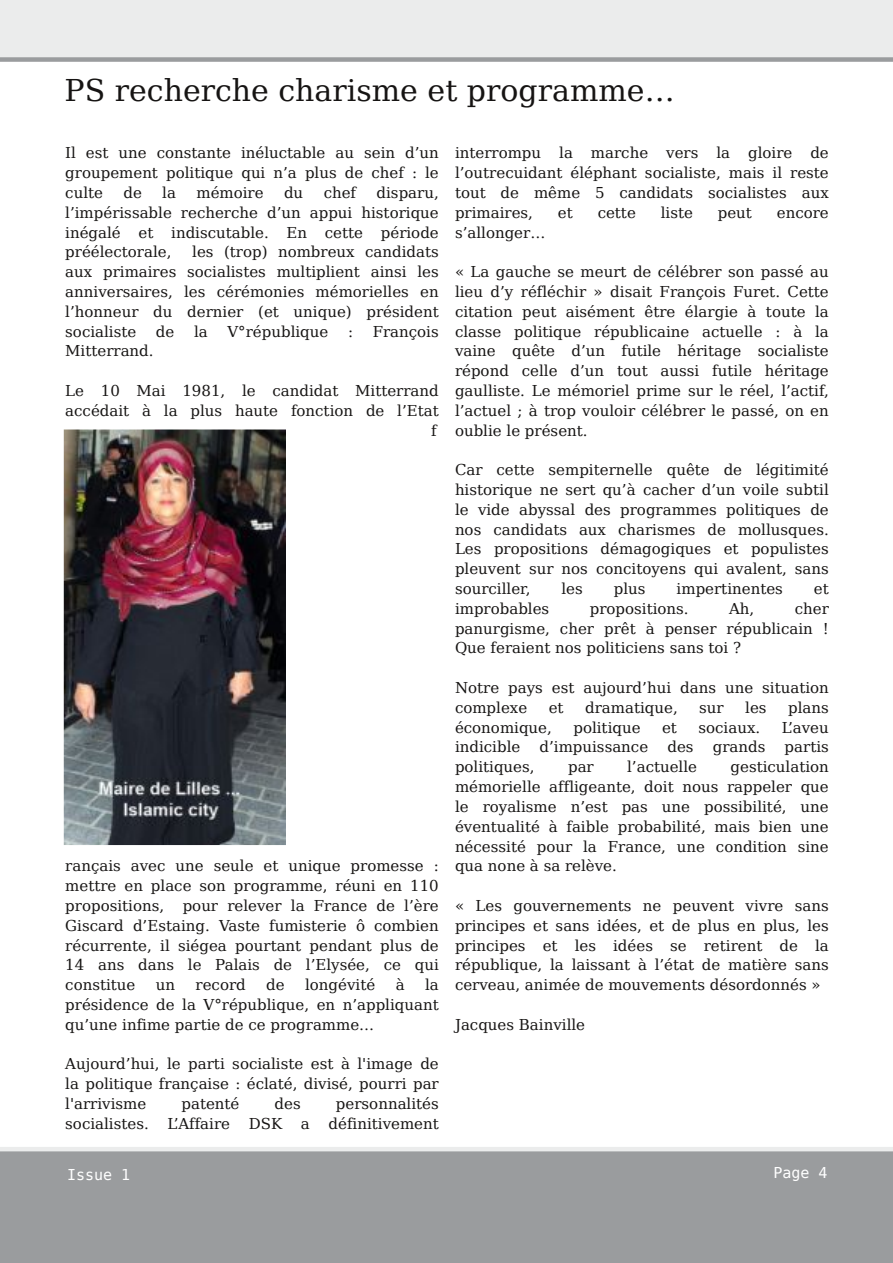
<style>
.page{position:relative;width:893px;height:1263px;background:#fff}
.page>*{position:absolute;margin:0;border:0;box-sizing:border-box;transform-origin:0 0}
.t1{font:30px "Bitstream Vera Serif";color:#161413}
.t2{font:15px/19.8px "Bitstream Vera Serif";color:#161413;text-align:justify}
.t3{font:15px "Bitstream Vera Sans Mono";color:#fff}
</style>
<div class="page">
<div style="left:0;top:1147px;width:893px;height:116px;background:#9a9c9e"></div>
<svg style="left:0;top:0;width:893px;height:62px;background:#e5e6e6"></svg>
<img style="left:64px;top:429px;width:222px;height:416px">
<h1 class="t1" style="left:64px;top:73px;width:612px">PS recherche charisme et programme…</h1>
<p class="t2" style="left:65px;top:143px;width:375px">Il est une constante inéluctable au sein d’un groupement politique qui n’a plus de chef : le culte</p>
<p class="t2" style="left:455px;top:143px;width:375px">interrompu la marche vers la gloire de l’outrecuidant éléphant socialiste, mais il reste tout de même 5 candidats socialistes aux primaires,</p>
<p class="t2" style="left:123px;top:183px;width:20px">de</p>
<p class="t2" style="left:162px;top:183px;width:15px">la</p>
<p class="t2" style="left:196px;top:183px;width:69px">mémoire</p>
<p class="t2" style="left:284px;top:183px;width:21px">du</p>
<p class="t2" style="left:324px;top:183px;width:34px">chef</p>
<p class="t2" style="left:65px;top:183px;width:375px;text-indent:311px">disparu, l’impérissable recherche d’un appui historique inégalé et indiscutable. En cette période préélectorale,</p>
<p class="t2" style="left:558px;top:203px;width:16px">et</p>
<p class="t2" style="left:598px;top:203px;width:40px">cette</p>
<p class="t2" style="left:661px;top:203px;width:34px">liste</p>
<p class="t2" style="left:718px;top:203px;width:36px">peut</p>
<p class="t2" style="left:777px;top:203px;width:54px">encore</p>
<p class="t2" style="left:455px;top:223px;width:92px">s’allonger…</p>
<p class="t2" style="left:455px;top:262px;width:375px">« La gauche se meurt de célébrer son passé au lieu d’y réfléchir » disait François Furet. Cette citation peut aisément être élargie à toute la classe politique républicaine actuelle : à la vaine quête d’un futile héritage socialiste répond celle d’un tout aussi futile héritage gaulliste. Le mémoriel prime sur le réel, l’actif, l’actuel ; à trop vouloir célébrer le passé, on en oublie le présent.</p>
<p class="t2" style="left:455px;top:460px;width:375px">Car cette sempiternelle quête de légitimité historique ne sert qu’à cacher d’un voile subtil le vide abyssal des programmes politiques de nos candidats aux charismes de mollusques.<br>Les propositions démagogiques et populistes pleuvent sur nos concitoyens qui avalent, sans sourciller,</p>
<p class="t2" style="left:65px;top:242px;width:375px;text-indent:127px">les (trop) nombreux candidats aux primaires socialistes multiplient ainsi les anniversaires, les cérémonies mémorielles en l’honneur du dernier (et unique) président socialiste</p>
<p class="t2" style="left:156px;top:322px;width:20px">de</p>
<p class="t2" style="left:194px;top:322px;width:15px">la</p>
<p class="t2" style="left:227px;top:322px;width:102px">V°république</p>
<p class="t2" style="left:348px;top:322px;width:7px">:</p>
<p class="t2" style="left:373px;top:322px;width:68px">François</p>
<p class="t2" style="left:65px;top:341px;width:90px">Mitterrand.</p>
<p class="t2" style="left:65px;top:381px;width:375px;text-align:right">Le 10 Mai 1981, le candidat Mitterrand accédait à la plus haute fonction de l’Etat f</p>
<p class="t2" style="left:561px;top:579px;width:23px">les</p>
<p class="t2" style="left:614px;top:579px;width:33px">plus</p>
<p class="t2" style="left:677px;top:579px;width:108px">impertinentes</p>
<p class="t2" style="left:814px;top:579px;width:16px">et</p>
<p class="t2" style="left:65px;top:856px;width:375px">rançais avec une seule et unique promesse : mettre en place son programme, réuni en 110 propositions, pour relever la France de l’ère Giscard d’Estaing. Vaste fumisterie ô combien récurrente, il siégea pourtant pendant plus de 14 ans dans le Palais de l’Elysée, ce qui constitue</p>
<p class="t2" style="left:156px;top:975px;width:21px">un</p>
<p class="t2" style="left:196px;top:975px;width:52px">record</p>
<p class="t2" style="left:266px;top:975px;width:20px">de</p>
<p class="t2" style="left:305px;top:975px;width:72px">longévité</p>
<p class="t2" style="left:396px;top:975px;width:10px">à</p>
<p class="t2" style="left:65px;top:975px;width:375px;text-indent:360px">la présidence de la V°république, en n’appliquant qu’une infime partie de ce programme…</p>
<p class="t2" style="left:65px;top:1054px;width:375px">Aujourd’hui, le parti socialiste est à l'image de la politique française : éclaté, divisé, pourri par l'arrivisme</p>
<p class="t2" style="left:65px;top:1094px;width:375px;text-align:right">personnalités<br>socialistes. L’Affaire DSK a définitivement</p>
<p class="t2" style="left:181px;top:1094px;width:60px">patenté</p>
<p class="t2" style="left:275px;top:1094px;width:28px">des</p>
<p class="t2" style="left:455px;top:599px;width:375px;text-indent:340px">cher panurgisme, cher prêt à penser républicain !<br>Que feraient nos politiciens sans toi ?</p>
<p class="t2" style="left:455px;top:678px;width:375px">Notre pays est aujourd’hui dans une situation complexe</p>
<p class="t2" style="left:455px;top:599px;width:96px">improbables</p>
<p class="t2" style="left:590px;top:599px;width:100px">propositions.</p>
<p class="t2" style="left:729px;top:599px;width:27px">Ah,</p>
<p class="t2" style="left:549px;top:698px;width:16px">et</p>
<p class="t2" style="left:585px;top:698px;width:94px">dramatique,</p>
<p class="t2" style="left:699px;top:698px;width:26px">sur</p>
<p class="t2" style="left:745px;top:698px;width:23px">les</p>
<p class="t2" style="left:788px;top:698px;width:42px">plans</p>
<p class="t2" style="left:455px;top:718px;width:98px">économique,</p>
<p class="t2" style="left:573px;top:718px;width:69px">politique</p>
<p class="t2" style="left:662px;top:718px;width:16px">et</p>
<p class="t2" style="left:698px;top:718px;width:63px">sociaux.</p>
<p class="t2" style="left:782px;top:718px;width:49px">L’aveu</p>
<p class="t2" style="left:455px;top:737px;width:67px">indicible</p>
<p class="t2" style="left:539px;top:737px;width:110px">d’impuissance</p>
<p class="t2" style="left:667px;top:737px;width:28px">des</p>
<p class="t2" style="left:713px;top:737px;width:54px">grands</p>
<p class="t2" style="left:785px;top:737px;width:46px">partis</p>
<p class="t2" style="left:455px;top:757px;width:81px">politiques,</p>
<p class="t2" style="left:568px;top:757px;width:27px">par</p>
<p class="t2" style="left:627px;top:757px;width:71px">l’actuelle</p>
<p class="t2" style="left:455px;top:757px;width:375px;text-indent:275px">gesticulation mémorielle affligeante, doit nous rappeler que le royalisme n’est pas une possibilité, une éventualité à faible probabilité, mais bien une nécessité pour la France, une condition sine qua none à sa relève.</p>
<p class="t2" style="left:455px;top:896px;width:375px">« Les gouvernements ne peuvent vivre sans principes et sans idées, et de plus en plus, les principes et les idées se retirent de la république, la laissant à l’état de matière sans cerveau, animée de mouvements désordonnés »</p>
<p class="t2" style="left:455px;top:1015px;width:132px">Jacques Bainville</p>
<p class="t3" style="left:67px;top:1166px;width:65px">Issue 1</p>
<p class="t3" style="left:773px;top:1164px;width:56px">Page 4</p>
</div>
